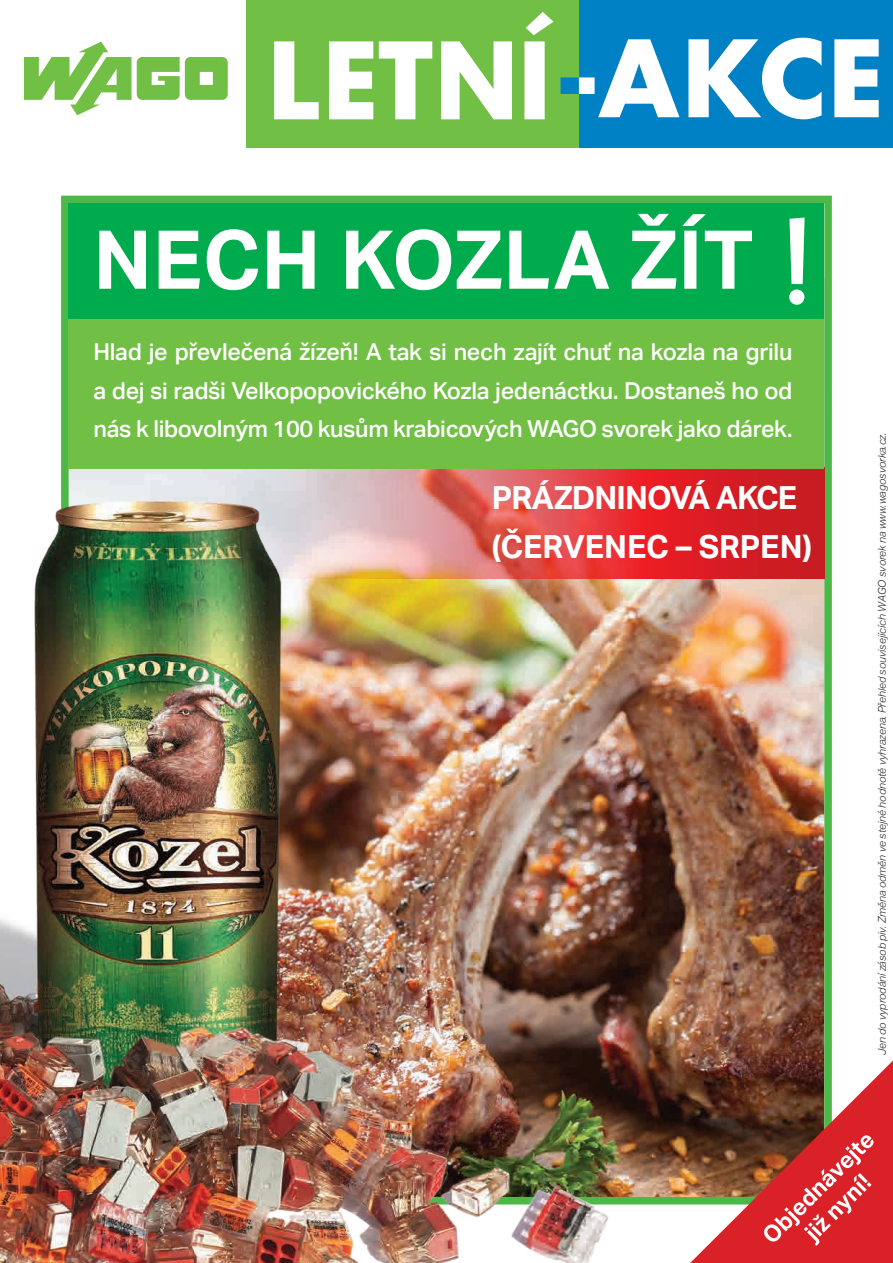
<style>
.page{position:relative;width:893px;height:1263px;background:#fff}
.page>*{position:absolute;margin:0;border:0;box-sizing:border-box;transform-origin:0 0}
.t1{font:700 81.3px "Aktiv Grotesk";letter-spacing:.01em;color:#fff}
.t2{font:700 31.8px/48.8px "Aktiv Grotesk";letter-spacing:-.015em;color:#fff}
.t3{font:500 23.4px/38.1px "Aktiv Grotesk";letter-spacing:-.015em;color:#fff;text-align:justify}
.t4{font:italic 300 10.65px "Aktiv Grotesk";color:#231f20}
</style>
<div class="page">
<svg style="left:24px;top:42px;width:204px;height:73px"></svg>
<div style="left:579px;top:0;width:314px;height:148px;background:#0080c5"></div>
<div style="left:246px;top:0;width:333px;height:148px;background:#71bf44"></div>
<div style="left:579px;top:77px;width:16px;height:17px;background:#fff"></div>
<div style="left:561px;top:77px;width:18px;height:17px;background:#0080c5"></div>
<svg style="left:598px;top:39px;width:81px;height:78px"></svg>
<svg style="left:688px;top:38px;width:134px;height:81px"></svg>
<svg style="left:834px;top:39px;width:45px;height:78px"></svg>
<svg style="left:274px;top:41px;width:45px;height:78px"></svg>
<svg style="left:329px;top:41px;width:44px;height:78px"></svg>
<svg style="left:379px;top:41px;width:53px;height:78px"></svg>
<svg style="left:441px;top:41px;width:71px;height:78px"></svg>
<svg style="left:524px;top:12px;width:30px;height:107px"></svg>
<img style="left:61px;top:196px;width:771px;height:1008px">
<svg style="left:254px;top:469px;width:570px;height:110px;background:#d93b41"></svg>
<div style="left:69px;top:318px;width:755px;height:151px;background:#71bf44"></div>
<div style="left:69px;top:203px;width:755px;height:116px;background:#00ab4d"></div>
<svg style="left:789px;top:218px;width:16px;height:87px"></svg>
<svg style="left:675px;top:1045px;width:218px;height:218px;background:#9a5649"></svg>
<svg style="left:764px;top:1135px;width:110px;height:111px;background:#d14345"></svg>
<img style="left:0;top:492px;width:629px;height:771px">
<h1 class="t1" style="left:93px;top:213px;width:662px">NECH KOZLA ŽÍT</h1>
<p class="t3" style="left:93px;top:333px;width:700px">Hlad je převlečená žízeň! A tak si nech zajít chuť na kozla na grilu a dej si radši Velkopopovického Kozla jedenáctku. Dostaneš ho od nás k libovolným 100 kusům krabicových WAGO svorek jako dárek.</p>
<h2 class="t2" style="left:492px;top:474px;width:322px">PRÁZDNINOVÁ AKCE (ČERVENEC – SRPEN)</h2>
<p class="t4" style="left:876px;top:1055px;width:624px;rotate:-90deg">Jen do vyprodání zásob piv. Změna odměn ve stejné hodnotě vyhrazena. Přehled souvisejících WAGO svorek na www.wagosvorka.cz.</p>
</div>
